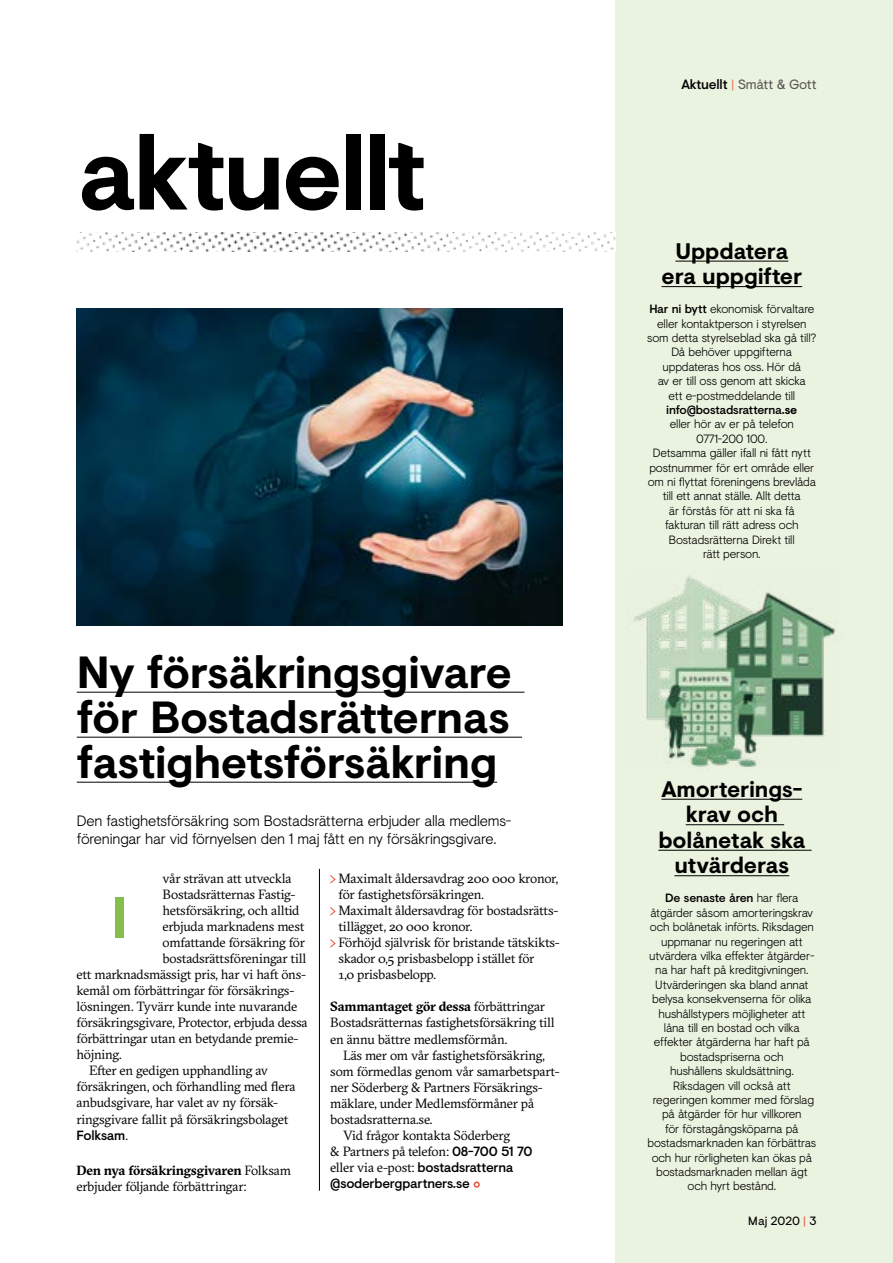
<style>
.page{position:relative;width:893px;height:1263px;background:#fff}
.page>*{position:absolute;margin:0;border:0;box-sizing:border-box;transform-origin:0 0}
.t1{font:700 103.5px "Visuelt";letter-spacing:-.03em;color:#000}
.t2{font:700 57.45px "Visuelt";color:#85be4c}
.t3{font:700 45px/45px "Visuelt";letter-spacing:-.015em;color:#000;text-align:justify}
.t4{font:700 22.5px/25.5px "Visuelt";letter-spacing:-.01em;color:#000;text-align:center}
.t5{font:300 15px/18px "Visuelt";letter-spacing:-.015em;color:#000}
.t6{font:13.5px "Visuelt";letter-spacing:-.015em;color:#575756}
.t7{font:13.35px/16px "GT Sectra";letter-spacing:-.015em;color:#000}
.t8{font:500 13.35px "Visuelt";letter-spacing:-.02em;color:#000}
.t9{font:300 12px/14.4px "Visuelt";letter-spacing:-.015em;color:#000;text-align:center}
.t10{font:12px "Visuelt";letter-spacing:.005em;color:#000}
.s1{font-weight:700}
.s2{font-family:"Visuelt";font-weight:500}
.s3{font-family:"GT Sectra";font-weight:400}
.s4{font-weight:500;color:#000}
.s5{color:#ef7c62}
.s6{font-weight:500}
.s7{color:#ea5540}
</style>
<div class="page">
<div style="left:616px;top:0;width:277px;height:1263px;background:#eaf3e0"></div>
<img style="left:77px;top:233px;width:539px;height:19px">
<hr style="left:675px;top:261px;width:113px;height:1px;background:#000">
<hr style="left:661px;top:286px;width:141px;height:1px;background:#000">
<hr style="left:661px;top:799px;width:141px;height:1px;background:#000">
<hr style="left:686px;top:824px;width:98px;height:1px;background:#000">
<hr style="left:658px;top:850px;width:154px;height:1px;background:#000">
<hr style="left:674px;top:875px;width:115px;height:1px;background:#000">
<hr style="left:77px;top:692px;width:447px;height:1px;background:#000">
<hr style="left:77px;top:737px;width:445px;height:1px;background:#000">
<hr style="left:77px;top:782px;width:420px;height:1px;background:#000">
<svg style="left:330px;top:875px;width:6px;height:9px"></svg>
<svg style="left:330px;top:907px;width:6px;height:9px"></svg>
<svg style="left:330px;top:939px;width:6px;height:9px"></svg>
<svg style="left:474px;top:1181px;width:6px;height:7px"></svg>
<hr style="left:319px;top:869px;width:1px;height:322px;background:#000">
<img style="left:77px;top:309px;width:485px;height:317px">
<img style="left:626px;top:571px;width:211px;height:196px">
<h1 class="t1" style="left:77px;top:96px;width:351px">aktuellt</h1>
<h3 class="t3" style="left:77px;top:648px;width:437px">Ny försäkringsgivare för Bostadsrätternas fastighetsförsäkring</h3>
<p class="t5" style="left:77px;top:811px;width:436px">Den fastighetsförsäkring som Bostadsrätterna erbjuder alla medlems&shy;föreningar har vid förnyelsen den 1 maj fått en ny försäkringsgivare.</p>
<p class="t7" style="left:339px;top:871px;width:223px">Maximalt åldersavdrag 200 000 kronor, för fastighetsförsäkringen.<br>Maximalt åldersavdrag för bostadsrätts&shy;tillägget, 20 000 kronor.<br>Förhöjd självrisk för bristande tätskikts&shy;skador 0,5 prisbasbelopp i stället för<br>1,0 prisbasbelopp.</p>
<p class="t7" style="left:330px;top:999px;width:226px"><span class="s1">Sammantaget gör dessa</span> förbättringar<br>Bostadsrätternas fastighetsförsäkring till en ännu bättre medlemsförmån.</p>
<p class="t7" style="left:343px;top:1047px;width:203px">Läs mer om vår fastighetsförsäkring,</p>
<p class="t7" style="left:330px;top:1063px;width:231px">som förmedlas genom vår samarbetspart-</p>
<p class="t7" style="left:330px;top:1079px;width:214px">ner Söderberg &amp; Partners Försäkrings-</p>
<p class="t7" style="left:330px;top:1095px;width:205px">mäklare, under Medlemsförmåner på</p>
<p class="t7" style="left:330px;top:1111px;width:104px">bostadsratterna.se.</p>
<p class="t7" style="left:343px;top:1127px;width:169px">Vid frågor kontakta Söderberg</p>
<p class="t7" style="left:330px;top:1143px;width:204px">&amp; Partners på telefon: <span class="s2">08-700 51 70</span></p>
<p class="t7" style="left:330px;top:1159px;width:184px">eller via e-post: <span class="s2">bostadsratterna</span></p>
<p class="t8" style="left:330px;top:1173px;width:141px">@soderbergpartners.se</p>
<p class="t7" style="left:163px;top:871px;width:130px">vår strävan att utveckla</p>
<p class="t7" style="left:163px;top:887px;width:134px">Bostadsrätternas Fastig-</p>
<p class="t7" style="left:163px;top:903px;width:139px">hetsförsäkring, och alltid</p>
<p class="t7" style="left:163px;top:919px;width:143px">erbjuda marknadens mest</p>
<p class="t7" style="left:163px;top:935px;width:144px">omfattande försäkring för</p>
<p class="t7" style="left:163px;top:951px;width:145px">bostadsrättsföreningar till</p>
<p class="t7" style="left:77px;top:967px;width:231px">ett marknadsmässigt pris, har vi haft öns-</p>
<p class="t7" style="left:77px;top:983px;width:219px">kemål om förbättringar för försäkrings-</p>
<p class="t7" style="left:77px;top:999px;width:222px">lösningen. Tyvärr kunde inte nuvarande</p>
<p class="t7" style="left:77px;top:1015px;width:232px">försäkringsgivare, Protector, erbjuda dessa</p>
<p class="t7" style="left:77px;top:1031px;width:224px">förbättringar utan en betydande premie-</p>
<p class="t7" style="left:77px;top:1047px;width:47px">höjning.</p>
<p class="t7" style="left:89px;top:1063px;width:180px">Efter en gedigen upphandling av</p>
<p class="t7" style="left:77px;top:1079px;width:220px">försäkringen, och förhandling med flera</p>
<p class="t7" style="left:77px;top:1095px;width:203px">anbudsgivare, har valet av ny försäk-</p>
<p class="t7" style="left:77px;top:1111px;width:213px">ringsgivare fallit på försäkringsbolaget</p>
<p class="t8" style="left:77px;top:1125px;width:53px">Folksam<span class="s3">.</span></p>
<p class="t7" style="left:77px;top:1162px;width:216px"><span class="s1">Den nya försäkringsgivaren</span> Folksam erbjuder följande förbättringar:</p>
<h2 class="t2" style="left:111px;top:874px;width:18px">I</h2>
<p class="t6" style="left:681px;top:75px;width:137px"><span class="s4">Aktuellt</span> <span class="s5">|</span> Smått &amp; Gott</p>
<h3 class="t4" style="left:661px;top:237px;width:142px">Uppdatera era uppgifter</h3>
<p class="t9" style="left:647px;top:301px;width:171px"><span class="s6">Har ni bytt</span> ekonomisk förvaltare eller kontaktperson i styrelsen som detta styrelseblad ska gå till?<br>Då behöver uppgifterna uppdateras hos oss. Hör då<br>av er till oss genom att skicka<br>ett e-postmeddelande till <span class="s6">info@bostadsratterna</span><span class="s1">.se<br></span>eller hör av er på telefon<br>0771-200 100.<br>Detsamma gäller ifall ni fått nytt postnummer för ert område eller om ni flyttat föreningens brevlåda till ett annat ställe. Allt detta<br>är förstås för att ni ska få fakturan till rätt adress och<br>Bostadsrätterna Direkt till<br>rätt person.</p>
<h3 class="t4" style="left:658px;top:776px;width:149px">Amorterings&shy;krav och bolånetak ska utvärderas</h3>
<p class="t9" style="left:647px;top:890px;width:170px"><span class="s6">De senaste åren</span> har flera åtgärder såsom amorteringskrav och bolånetak införts. Riksdagen uppmanar nu regeringen att utvärdera vilka effekter åtgärder&shy;na har haft på kreditgivningen.<br>Utvärderingen ska bland annat belysa konsekvenserna för olika hushållstypers möjligheter att låna till en bostad och vilka effekter åtgärderna har haft på bostadspriserna och<br>hushållens skuldsättning.<br>Riksdagen vill också att regeringen kommer med förslag på åtgärder för hur villkoren<br>för förstagångsköparna på bostadsmarknaden kan förbättras och hur rörligheten kan ökas på bostadsmarknaden mellan ägt och hyrt bestånd.</p>
<p class="t10" style="left:748px;top:1212px;width:70px">Maj 2020 <span class="s7">|</span> 3</p>
</div>
